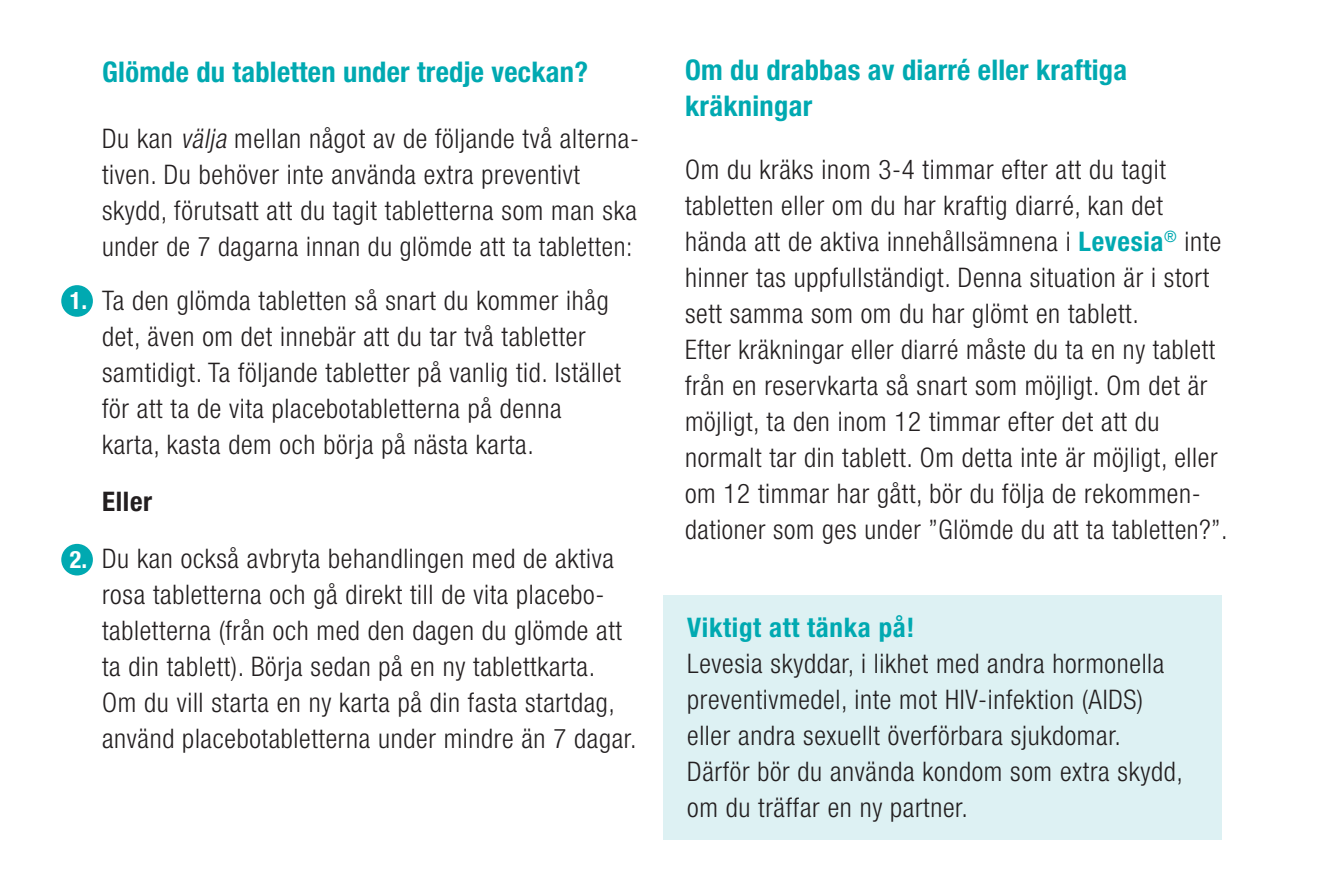
<style>
.page{position:relative;width:1319px;height:893px;background:#fff}
.page>*{position:absolute;margin:0;border:0;box-sizing:border-box;transform-origin:0 0}
.t1{font:700 condensed 28.5px/36px "Helvetica Neue LT Std";letter-spacing:.01em;color:#00a9b1}
.t2{font:300 condensed 27px/36px "Helvetica Neue LT Std";letter-spacing:.025em;color:#231f20}
.t3{font:700 condensed 27px "Helvetica Neue LT Std";letter-spacing:.025em;color:#00a9b1}
.t4{font:700 condensed 27px "Helvetica Neue LT Std";letter-spacing:.025em;color:#231f20}
.t5{font:700 condensed 24px "Helvetica Neue LT Std";color:#fff}
.s1{font-style:italic}
.s2{font-weight:700;color:#00a9b1}
</style>
<div class="page">
<div style="left:61px;top:544px;width:32px;height:31px;background:#00a9b1;border-radius:50%"></div>
<div style="left:663px;top:595px;width:558px;height:245px;background:#ddf1f3"></div>
<div style="left:61px;top:285px;width:32px;height:32px;background:#00a9b1;border-radius:50%"></div>
<p class="t5" style="left:70px;top:286px;width:19px">1.</p>
<p class="t5" style="left:70px;top:545px;width:19px">2.</p>
<p class="t1" style="left:102px;top:54px;width:487px">Glömde du tabletten under tredje veckan?</p>
<p class="t2" style="left:102px;top:120px;width:538px">Du kan <span class="s1">välja</span> mellan något av de följande två alterna&shy;tiven. Du behöver inte använda extra preventivt skydd, förutsatt att du tagit tabletterna som man ska under de 7 dagarna innan du glömde att ta tabletten:</p>
<p class="t2" style="left:102px;top:282px;width:520px">Ta den glömda tabletten så snart du kommer ihåg det, även om det innebär att du tar två tabletter samtidigt. Ta följande tabletter på vanlig tid. Istället för att ta de vita placebotabletterna på denna karta, kasta dem och börja på nästa karta.</p>
<p class="t4" style="left:102px;top:485px;width:52px">Eller</p>
<p class="t2" style="left:102px;top:540px;width:536px">Du kan också avbryta behandlingen med de aktiva rosa tabletterna och gå direkt till de vita placebo&shy;tabletterna (från och med den dagen du glömde att ta din tablett). Börja sedan på en ny tablettkarta.<br>Om du vill starta en ny karta på din fasta startdag, använd placebotabletterna under mindre än 7 dagar.</p>
<p class="t1" style="left:685px;top:51px;width:443px">Om du drabbas av diarré eller kraftiga kräkningar</p>
<p class="t2" style="left:685px;top:151px;width:544px">Om du kräks inom 3-4 timmar efter att du tagit tabletten eller om du har kraftig diarré, kan det hända att de aktiva innehållsämnena i <span class="s2">Levesia</span><sup>®</sup> inte hinner tas uppfullständigt. Denna situation är i stort sett samma som om du har glömt en tablett.<br>Efter kräkningar eller diarré måste du ta en ny tablett från en reservkarta så snart som möjligt. Om det är möjligt, ta den inom 12 timmar efter det att du normalt tar din tablett. Om detta inte är möjligt, eller om 12 timmar har gått, bör du följa de rekommen&shy;dationer som ges under ”Glömde du att ta tabletten?”.</p>
<p class="t3" style="left:687px;top:611px;width:229px">Viktigt att tänka på!</p>
<p class="t2" style="left:687px;top:645px;width:497px">Levesia skyddar, i likhet med andra hormonella preventivmedel, inte mot HIV-infektion (AIDS) eller andra sexuellt överförbara sjukdomar.<br>Därför bör du använda kondom som extra skydd, om du träffar en ny partner.</p>
</div>
